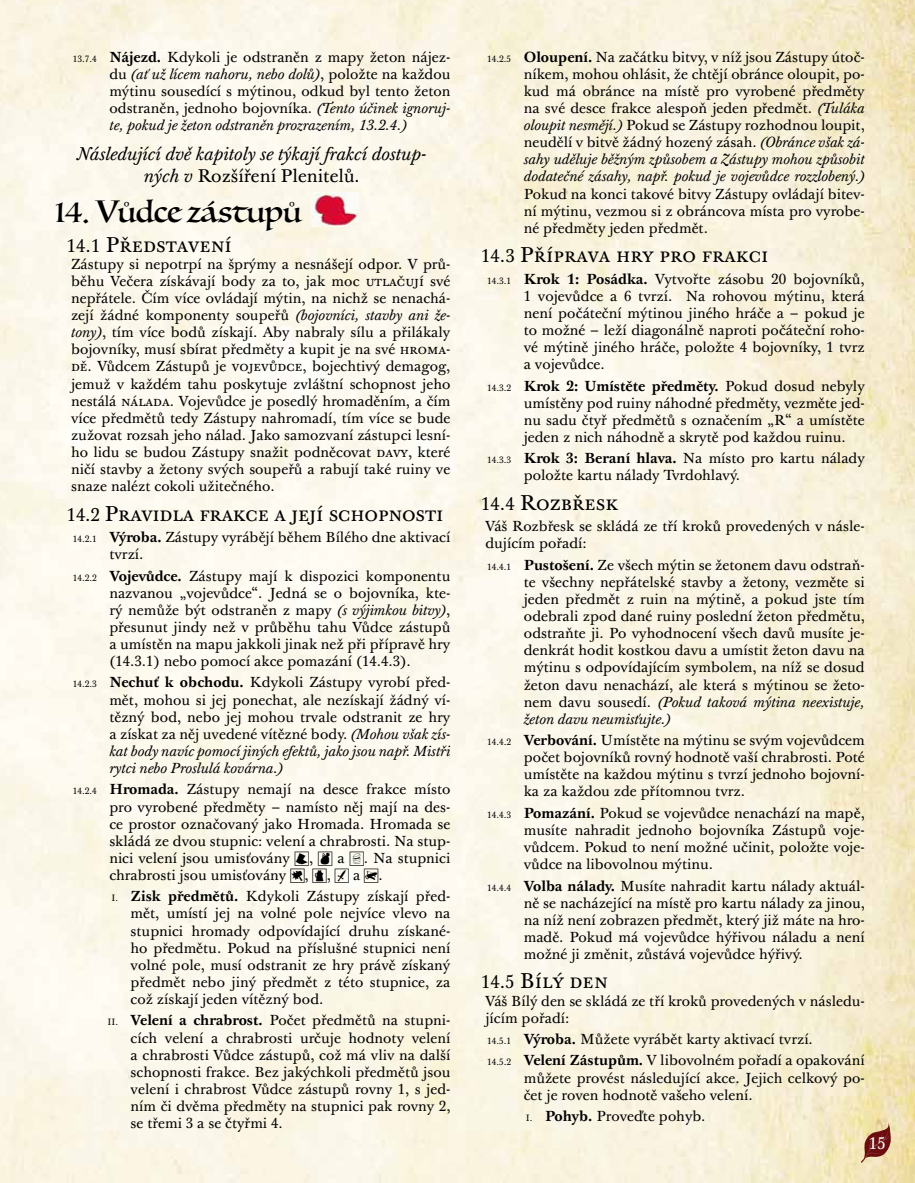
<style>
.page{position:relative;width:915px;height:1183px;background:#fff}
.page>*{position:absolute;margin:0;border:0;box-sizing:border-box;transform-origin:0 0}
.t1{font:30px "Luminari";color:#000}
.t2{font:21px "Baskerville Ten Pro";color:#000}
.t3{font:italic 18px/21.6px "Baskerville Ten Pro";color:#000;text-align:center}
.t4{font:16.5px "Baskerville Ten Pro";color:#fff}
.t5{font:14.25px/17.1px "Baskerville Ten Pro";color:#000;text-align:justify}
.s1{font-size:9px}
.s2{font-weight:700}
.s3{font-style:italic}
.s4{font-style:normal}
.s5{font-size:18px}
</style>
<div class="page">
<img style="left:0;top:0;width:914px;height:1182px">
<svg style="left:860px;top:1122px;width:30px;height:40px"></svg>
<img style="left:311px;top:193px;width:48px;height:33px">
<div style="left:295px;top:851px;width:83px;height:31px;background:#fefcf3"></div>
<p class="t5" style="left:109px;top:49px;width:342px;text-indent:-37px"><span class="s1">13.7.4</span> <span class="s2">Nájezd.</span> Kdykoli je odstraněn z mapy žeton nájez&shy;du <span class="s3">(ať už lícem nahoru, nebo dolů)</span>, položte na každou mýtinu sousedící s mýtinou, odkud byl tento žeton odstraněn, jednoho bojovníka. <span class="s3">(Tento účinek ignoruj&shy;te, pokud je žeton odstraněn prozrazením, 13.2.4.)</span></p>
<p class="t3" style="left:78px;top:144px;width:350px">Následující dvě kapitoly se týkají frakcí dostup&shy;ných v <span class="s4">Rozšíření Plenitelů</span>.</p>
<h1 class="t1" style="left:54px;top:186px;width:249px">14. Vůdce zástupů</h1>
<h2 class="t2" style="left:67px;top:232px;width:166px"><span class="s5">14.1</span> Představení</h2>
<p class="t5" style="left:71px;top:256px;width:381px">Zástupy si nepotrpí na šprýmy a nesnášejí odpor. V prů&shy;běhu Večera získávají body za to, jak moc utlačují své nepřátele. Čím více ovládají mýtin, na nichž se nenachá&shy;zejí žádné komponenty soupeřů <span class="s3">(bojovníci, stavby ani že&shy;tony)</span>, tím více bodů získají. Aby nabraly sílu a přilákaly bojovníky, musí sbírat předměty a kupit je na své hroma&shy;dě. Vůdcem Zástupů je vojevůdce, bojechtivý demagog, jemuž v každém tahu poskytuje zvláštní schopnost jeho nestálá nálada. Vojevůdce je posedlý hromaděním, a čím více předmětů tedy Zástupy nahromadí, tím více se bude zužovat rozsah jeho nálad. Jako samozvaní zástupci lesní&shy;ho lidu se budou Zástupy snažit podněcovat davy, které ničí stavby a žetony svých soupeřů a rabují také ruiny ve snaze nalézt cokoli užitečného.</p>
<h2 class="t2" style="left:67px;top:501px;width:378px"><span class="s5">14.2</span> Pravidla frakce a její schopnosti</h2>
<p class="t5" style="left:109px;top:529px;width:342px;text-indent:-37px"><span class="s1">14.2.1</span> <span class="s2">Výroba.</span> Zástupy vyrábějí během Bílého dne aktivací tvrzí.</p>
<p class="t5" style="left:109px;top:567px;width:342px;text-indent:-37px"><span class="s1">14.2.2</span> <span class="s2">Vojevůdce.</span> Zástupy mají k dispozici komponentu nazvanou „vojevůdce“. Jedná se o bojovníka, kte&shy;rý nemůže být odstraněn z mapy <span class="s3">(s výjimkou bitvy)</span>, přesunut jindy než v průběhu tahu Vůdce zástupů a umístěn na mapu jakkoli jinak než při přípravě hry (14.3.1) nebo pomocí akce pomazání (14.4.3).</p>
<p class="t5" style="left:109px;top:674px;width:342px;text-indent:-37px"><span class="s1">14.2.3</span> <span class="s2">Nechuť k obchodu.</span> Kdykoli Zástupy vyrobí před&shy;mět, mohou si jej ponechat, ale nezískají žádný ví&shy;tězný bod, nebo jej mohou trvale odstranit ze hry a získat za něj uvedené vítězné body. <span class="s3">(Mohou však zís&shy;kat body navíc pomocí jiných efektů, jako jsou např. Mistři rytci nebo Proslulá kovárna.)</span></p>
<p class="t5" style="left:109px;top:781px;width:342px;text-indent:-37px"><span class="s1">14.2.4</span> <span class="s2">Hromada.</span> Zástupy nemají na desce frakce místo pro vyrobené předměty – namísto něj mají na des&shy;ce prostor označovaný jako Hromada. Hromada se skládá ze dvou stupnic: velení a chrabrosti. Na stup&shy;nici velení jsou umisťovány</p>
<p class="t5" style="left:337px;top:849px;width:9px">a</p>
<p class="t5" style="left:364px;top:849px;width:88px">. Na stupnici</p>
<p class="t5" style="left:309px;top:849px;width:6px">,</p>
<p class="t5" style="left:109px;top:866px;width:201px">chrabrosti jsou umisťovány ★,</p>
<p class="t5" style="left:327px;top:866px;width:6px">,</p>
<p class="t5" style="left:353px;top:866px;width:9px">a</p>
<p class="t5" style="left:111px;top:864px;width:340px;line-height:21.3px;text-indent:267px">.<br><span class="s1">I.</span> <span class="s2">Zisk předmětů.</span> Kdykoli Zástupy získají před-</p>
<p class="t5" style="left:131px;top:905px;width:321px">mět, umístí jej na volné pole nejvíce vlevo na stupnici hromady odpovídající druhu získané&shy;ho předmětu. Pokud na příslušné stupnici není volné pole, musí odstranit ze hry právě získaný předmět nebo jiný předmět z této stupnice, za což získají jeden vítězný bod.</p>
<p class="t5" style="left:131px;top:1012px;width:321px;text-indent:-23px"><span class="s1">II.</span> <span class="s2">Velení a chrabrost.</span> Počet předmětů na stupni&shy;cích velení a chrabrosti určuje hodnoty velení a chrabrosti Vůdce zástupů, což má vliv na další schopnosti frakce. Bez jakýchkoli předmětů jsou velení i chrabrost Vůdce zástupů rovny 1, s jed&shy;ním či dvěma předměty na stupnici pak rovny 2, se třemi 3 a se čtyřmi 4.</p>
<p class="t5" style="left:523px;top:49px;width:343px;text-indent:-37px"><span class="s1">14.2.5</span> <span class="s2">Oloupení.</span> Na začátku bitvy, v níž jsou Zástupy útoč&shy;níkem, mohou ohlásit, že chtějí obránce oloupit, po&shy;kud má obránce na místě pro vyrobené předměty na své desce frakce alespoň jeden předmět. <span class="s3">(Tuláka oloupit nesmějí.)</span> Pokud se Zástupy rozhodnou loupit, neudělí v bitvě žádný hozený zásah. <span class="s3">(Obránce však zá&shy;sahy uděluje běžným způsobem a Zástupy mohou způsobit dodatečné zásahy, např. pokud je vojevůdce rozzlobený.)</span></p>
<p class="t5" style="left:523px;top:186px;width:342px">Pokud na konci takové bitvy Zástupy ovládají bitev&shy;ní mýtinu, vezmou si z obráncova místa pro vyrobe&shy;né předměty jeden předmět.</p>
<h2 class="t2" style="left:481px;top:242px;width:289px"><span class="s5">14.3</span> Příprava hry pro frakci</h2>
<p class="t5" style="left:523px;top:271px;width:342px;text-indent:-37px"><span class="s1">14.3.1</span> <span class="s2">Krok 1: Posádka.</span> Vytvořte zásobu 20 bojovníků, 1 vojevůdce a 6 tvrzí. Na rohovou mýtinu, která není počáteční mýtinou jiného hráče a – pokud je to možné – leží diagonálně naproti počáteční roho&shy;vé mýtině jiného hráče, položte 4 bojovníky, 1 tvrz a vojevůdce.</p>
<p class="t5" style="left:523px;top:377px;width:342px;text-indent:-37px"><span class="s1">14.3.2</span> <span class="s2">Krok 2: Umístěte předměty.</span> Pokud dosud nebyly umístěny pod ruiny náhodné předměty, vezměte jed&shy;nu sadu čtyř předmětů s označením „R“ a umístěte jeden z nich náhodně a skrytě pod každou ruinu.</p>
<p class="t5" style="left:523px;top:450px;width:342px;text-indent:-37px"><span class="s1">14.3.3</span> <span class="s2">Krok 3: Beraní hlava.</span> Na místo pro kartu nálady položte kartu nálady Tvrdohlavý.</p>
<h2 class="t2" style="left:481px;top:490px;width:139px"><span class="s5">14.4</span> Rozbřesk</h2>
<p class="t5" style="left:485px;top:518px;width:380px">Váš Rozbřesk se skládá ze tří kroků provedených v násle&shy;dujícím pořadí:</p>
<p class="t5" style="left:523px;top:556px;width:342px;text-indent:-37px"><span class="s1">14.4.1</span> <span class="s2">Pustošení.</span> Ze všech mýtin se žetonem davu odstraň&shy;te všechny nepřátelské stavby a žetony, vezměte si jeden předmět z ruin na mýtině, a pokud jste tím odebrali zpod dané ruiny poslední žeton předmětu, odstraňte ji. Po vyhodnocení všech davů musíte je&shy;denkrát hodit kostkou davu a umístit žeton davu na mýtinu s odpovídajícím symbolem, na níž se dosud žeton davu nenachází, ale která s mýtinou se žeto&shy;nem davu sousedí. <span class="s3">(Pokud taková mýtina neexistuje, žeton davu neumisťujte.)</span></p>
<p class="t5" style="left:523px;top:732px;width:342px;text-indent:-37px"><span class="s1">14.4.2</span> <span class="s2">Verbování.</span> Umístěte na mýtinu se svým vojevůdcem počet bojovníků rovný hodnotě vaší chrabrosti. Poté umístěte na každou mýtinu s tvrzí jednoho bojovní&shy;ka za každou zde přítomnou tvrz.</p>
<p class="t5" style="left:523px;top:804px;width:342px;text-indent:-37px"><span class="s1">14.4.3</span> <span class="s2">Pomazání.</span> Pokud se vojevůdce nenachází na mapě, musíte nahradit jednoho bojovníka Zástupů voje&shy;vůdcem. Pokud to není možné učinit, položte voje&shy;vůdce na libovolnou mýtinu.</p>
<p class="t5" style="left:523px;top:877px;width:342px;text-indent:-37px"><span class="s1">14.4.4</span> <span class="s2">Volba nálady.</span> Musíte nahradit kartu nálady aktuál&shy;ně se nacházející na místě pro kartu nálady za jinou, na níž není zobrazen předmět, který již máte na hro&shy;madě. Pokud má vojevůdce hýřivou náladu a není možné ji změnit, zůstává vojevůdce hýřivý.</p>
<h2 class="t2" style="left:481px;top:968px;width:128px"><span class="s5">14.5</span> Bílý den</h2>
<p class="t5" style="left:485px;top:992px;width:381px">Váš Bílý den se skládá ze tří kroků provedených v následu&shy;jícím pořadí:</p>
<p class="t5" style="left:487px;top:1028px;width:379px;line-height:21.3px"><span class="s1">14.5.1</span> <span class="s2">Výroba.</span> Můžete vyrábět karty aktivací tvrzí.<br><span class="s1">14.5.2</span> <span class="s2">Velení Zástupům.</span> V libovolném pořadí a opakování</p>
<p class="t5" style="left:523px;top:1069px;width:342px">můžete provést následující akce. Jejich celkový po&shy;čet je roven hodnotě vašeho velení.</p>
<p class="t5" style="left:525px;top:1107px;width:181px"><span class="s1">I.</span> <span class="s2">Pohyb.</span> Proveďte pohyb.</p>
<p class="t4" style="left:868px;top:1133px;width:19px">15</p>
</div>
